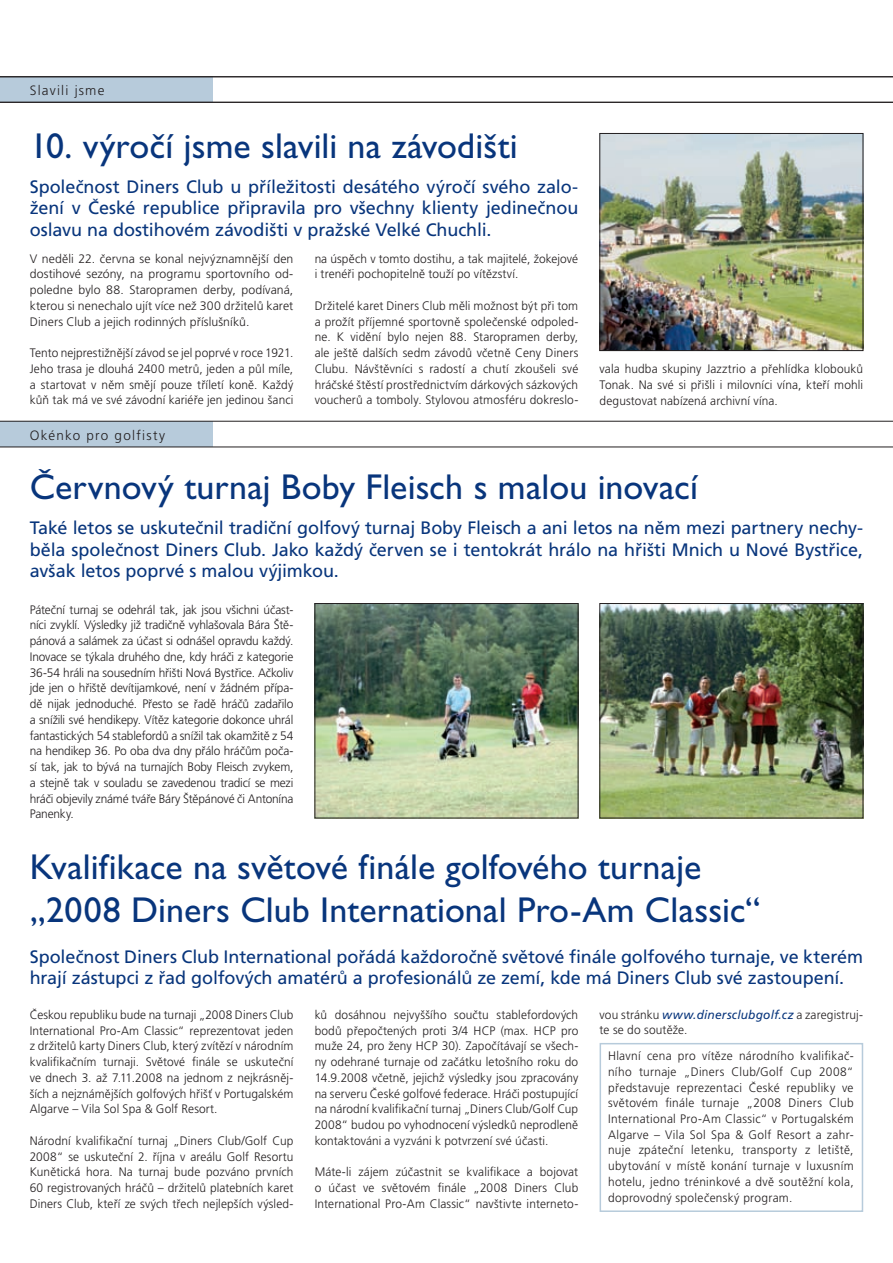
<style>
.page{position:relative;width:893px;height:1263px;background:#fff}
.page>*{position:absolute;margin:0;border:0;box-sizing:border-box;transform-origin:0 0}
.t1{font:36px/43.2px "Gill Sans CE";color:#08357c}
.t2{font:18px/21.6px "Frutiger CE";letter-spacing:-.005em;color:#08357c;text-align:justify}
.t3{font:300 13.5px "Frutiger CE";letter-spacing:.09em;color:#231f20}
.t4{font:300 12.3px/15.8px "Frutiger CE";letter-spacing:.01em;color:#231f20;text-align:justify}
.s1{font-weight:400;font-style:italic;color:#08357c}
</style>
<div class="page">
<div style="left:0;top:77px;width:213px;height:25px;background:#b7cbdb"></div>
<div style="left:0;top:421px;width:213px;height:26px;background:#b7cbdb"></div>
<hr style="left:0;top:447px;width:893px;height:1px;background:#231f20">
<hr style="left:0;top:421px;width:893px;height:1px;background:#231f20">
<img style="left:602px;top:605px;width:259px;height:211px">
<div style="left:600px;top:603px;width:263px;height:215px;border:1px solid #231f20"></div>
<img style="left:317px;top:605px;width:259px;height:211px">
<div style="left:315px;top:603px;width:263px;height:215px;border:1px solid #231f20"></div>
<img style="left:602px;top:135px;width:259px;height:214px">
<div style="left:600px;top:133px;width:263px;height:218px;border:1px solid #231f20"></div>
<hr style="left:0;top:102px;width:893px;height:1px;background:#231f20">
<hr style="left:0;top:77px;width:893px;height:1px;background:#231f20">
<div style="left:600px;top:1043px;width:263px;height:169px;border:2px solid #b7cbdb"></div>
<p class="t3" style="left:30px;top:82px;width:76px">Slavili jsme</p>
<h1 class="t1" style="left:30px;top:124px;width:489px">10. výročí jsme slavili na závodišti</h1>
<h2 class="t2" style="left:30px;top:176px;width:550px">Společnost Diners Club u příležitosti desátého výročí svého zalo&shy;žení v České republice připravila pro všechny klienty jedinečnou oslavu na dostihovém závodišti v pražské Velké Chuchli.</h2>
<p class="t4" style="left:30px;top:250px;width:265px">V neděli 22. června se konal nejvýznamnější den dostihové sezóny, na programu sportovního od&shy;poledne bylo 88. Staropramen derby, podívaná, kterou si nenechalo ujít více než 300 držitelů karet Diners Club a jejich rodinných příslušníků.</p>
<p class="t4" style="left:30px;top:345px;width:265px">Tento nejprestižnější závod se jel poprvé v roce 1921.<br>Jeho trasa je dlouhá 2400 metrů, jeden a půl míle, a startovat v něm smějí pouze tříletí koně. Každý kůň tak má ve své závodní kariéře jen jedinou šanci</p>
<p class="t3" style="left:30px;top:427px;width:137px">Okénko pro golfisty</p>
<p class="t4" style="left:315px;top:250px;width:265px">na úspěch v tomto dostihu, a tak majitelé, žokejové i trenéři pochopitelně touží po vítězství.</p>
<p class="t4" style="left:315px;top:298px;width:265px">Držitelé karet Diners Club měli možnost být při tom a prožít příjemné sportovně společenské odpoled&shy;ne. K vidění bylo nejen 88. Staropramen derby, ale ještě dalších sedm závodů včetně Ceny Diners Clubu. Návštěvníci s radostí a chutí zkoušeli své hráčské štěstí prostřednictvím dárkových sázkových voucherů a tomboly. Stylovou atmosféru dokreslo-</p>
<p class="t4" style="left:600px;top:361px;width:265px">vala hudba skupiny Jazztrio a přehlídka klobouků Tonak. Na své si přišli i milovníci vína, kteří mohli degustovat nabízená archivní vína.</p>
<h1 class="t1" style="left:30px;top:466px;width:670px">Červnový turnaj Boby Fleisch s malou inovací</h1>
<p class="t2" style="left:30px;top:517px;width:835px">Také letos se uskutečnil tradiční golfový turnaj Boby Fleisch a ani letos na něm mezi partnery nechy&shy;běla společnost Diners Club. Jako každý červen se i tentokrát hrálo na hřišti Mnich u Nové Bystřice, avšak letos poprvé s malou výjimkou.</p>
<p class="t4" style="left:30px;top:601px;width:265px">Páteční turnaj se odehrál tak, jak jsou všichni účast&shy;níci zvyklí. Výsledky již tradičně vyhlašovala Bára Ště&shy;pánová a salámek za účast si odnášel opravdu každý.<br>Inovace se týkala druhého dne, kdy hráči z kategorie 36-54 hráli na sousedním hřišti Nová Bystřice. Ačkoliv jde jen o hřiště devítijamkové, není v žádném přípa&shy;dě nijak jednoduché. Přesto se řadě hráčů zadařilo a snížili své hendikepy. Vítěz kategorie dokonce uhrál fantastických 54 stablefordů a snížil tak okamžitě z 54 na hendikep 36. Po oba dva dny přálo hráčům poča&shy;sí tak, jak to bývá na turnajích Boby Fleisch zvykem, a stejně tak v souladu se zavedenou tradicí se mezi hráči objevily známé tváře Báry Štěpánové či Antonína Panenky.</p>
<h1 class="t1" style="left:30px;top:845px;width:732px">Kvalifikace na světové finále golfového turnaje „2008 Diners Club International Pro-Am Classic“</h1>
<h2 class="t2" style="left:30px;top:945px;width:835px">Společnost Diners Club International pořádá každoročně světové finále golfového turnaje, ve kterém hrají zástupci z řad golfových amatérů a profesionálů ze zemí, kde má Diners Club své zastoupení.</h2>
<p class="t4" style="left:30px;top:1007px;width:265px">Českou republiku bude na turnaji „2008 Diners Club International Pro-Am Classic“ reprezentovat jeden z držitelů karty Diners Club, který zvítězí v národním kvalifikačním turnaji. Světové finále se uskuteční ve dnech 3. až 7.11.2008 na jednom z nejkrásněj&shy;ších a nejznámějších golfových hřišť v Portugalském Algarve – Vila Sol Spa &amp; Golf Resort.</p>
<p class="t4" style="left:30px;top:1132px;width:265px">Národní kvalifikační turnaj „Diners Club/Golf Cup 2008“ se uskuteční 2. října v areálu Golf Resortu Kunětická hora. Na turnaj bude pozváno prvních 60 registrovaných hráčů – držitelů platebních karet Diners Club, kteří ze svých třech nejlepších výsled-</p>
<p class="t4" style="left:315px;top:1006px;width:265px">ků dosáhnou nejvyššího součtu stablefordových bodů přepočtených proti 3/4 HCP (max. HCP pro muže 24, pro ženy HCP 30). Započítávají se všech&shy;ny odehrané turnaje od začátku letošního roku do 14.9.2008 včetně, jejichž výsledky jsou zpracovány na serveru České golfové federace. Hráči postupující na národní kvalifikační turnaj „Diners Club/Golf Cup 2008“ budou po vyhodnocení výsledků neprodleně kontaktováni a vyzváni k potvrzení své účasti.</p>
<p class="t4" style="left:315px;top:1164px;width:265px">Máte-li zájem zúčastnit se kvalifikace a bojovat o účast ve světovém finále „2008 Diners Club International Pro-Am Classic“ navštivte interneto-</p>
<p class="t4" style="left:600px;top:1006px;width:265px">vou stránku <span class="s1">www.dinersclubgolf.cz</span> a zaregistruj&shy;te se do soutěže.</p>
<p class="t4" style="left:608px;top:1048px;width:247px">Hlavní cena pro vítěze národního kvalifikač&shy;ního turnaje „Diners Club/Golf Cup 2008“ představuje reprezentaci České republiky ve světovém finále turnaje „2008 Diners Club International Pro-Am Classic“ v Portugalském Algarve – Vila Sol Spa &amp; Golf Resort a zahr&shy;nuje zpáteční letenku, transporty z letiště, ubytování v místě konání turnaje v luxusním hotelu, jedno tréninkové a dvě soutěžní kola, doprovodný společenský program.</p>
</div>
